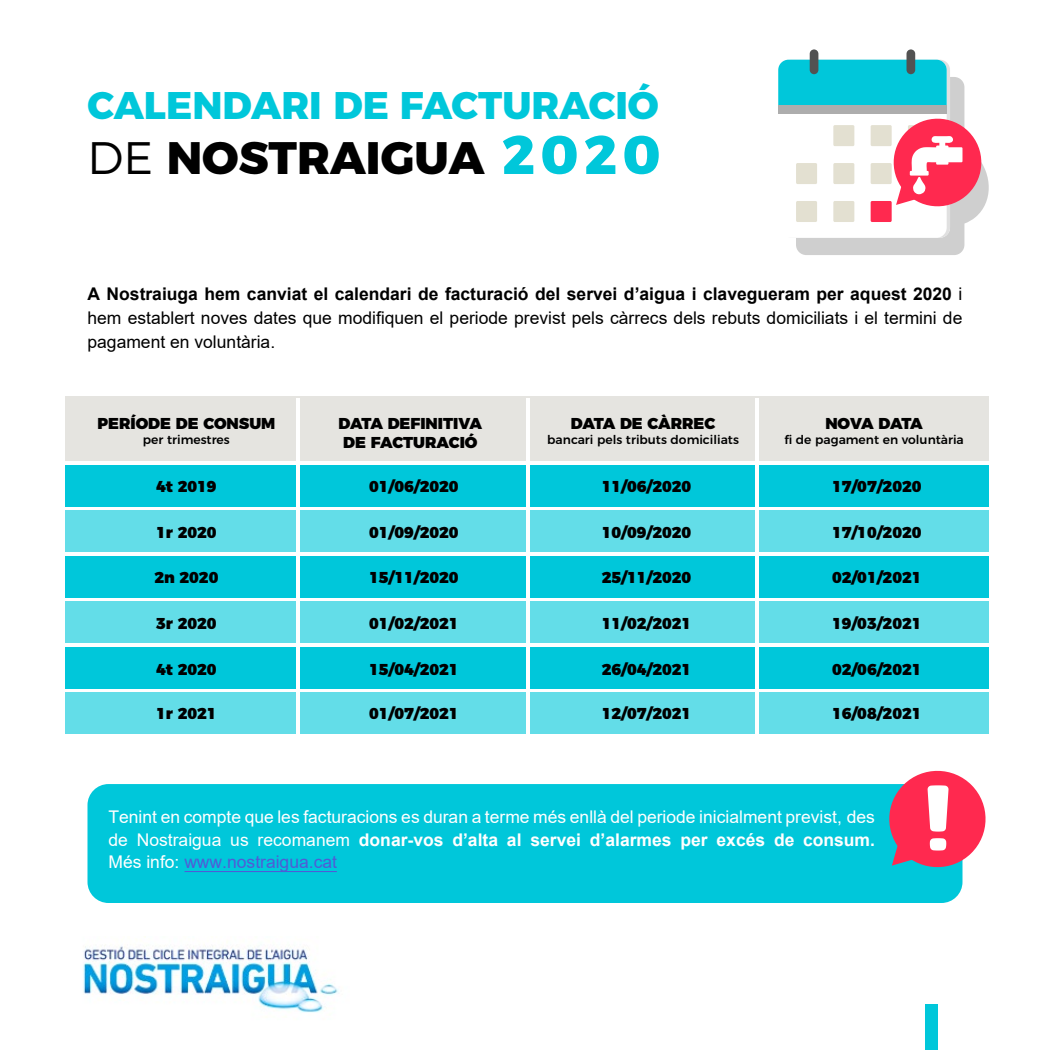
<style>
.page{position:relative;width:1050px;height:1050px;background:#fff}
.page>*{position:absolute;margin:0;border:0;box-sizing:border-box;transform-origin:0 0}
.t1{font:800 45.5px "Montserrat";color:#000}
.t2{font:800 38.5px "Montserrat";color:#00c7da}
.t3{font:17.5px/24.2px "Arial";color:#000;text-align:justify}
.t4{font:17.5px/22.9px "Arial";color:#fff;text-align:justify}
.t5{font:900 15.75px/18.9px "Montserrat";color:#000}
.t6{font:900 15.75px "Montserrat";letter-spacing:-.04em;color:#000}
.t7{font:500 12.25px "Montserrat";color:#000}
.s1{font-weight:300}
.s2{font-size:54.25px;color:#00c7da}
.s3{font-weight:700}
.s4{color:#4f5cd6}
</style>
<div class="page">
<div style="left:926px;top:1004px;width:12px;height:46px;background:#00c7da"></div>
<div style="left:65px;top:465px;width:924px;height:42px;background:#00c7da"></div>
<div style="left:65px;top:510px;width:924px;height:42px;background:#63dde8"></div>
<div style="left:65px;top:556px;width:924px;height:42px;background:#00c7da"></div>
<div style="left:65px;top:601px;width:924px;height:42px;background:#63dde8"></div>
<div style="left:65px;top:647px;width:924px;height:42px;background:#00c7da"></div>
<div style="left:65px;top:692px;width:924px;height:42px;background:#63dde8"></div>
<div style="left:65px;top:396px;width:924px;height:69px;background:#e5e4e0"></div>
<hr style="left:63px;top:461px;width:987px;height:4px;background:#fff">
<hr style="left:756px;top:398px;width:3px;height:340px;background:#fff">
<hr style="left:526px;top:398px;width:3px;height:340px;background:#fff">
<hr style="left:296px;top:398px;width:4px;height:340px;background:#fff">
<img style="left:83px;top:936px;width:256px;height:77px">
<div style="left:907px;top:49px;width:8px;height:25px;background:#525252;border-radius:4px"></div>
<div style="left:810px;top:49px;width:8px;height:25px;background:#525252;border-radius:4px"></div>
<svg style="left:778px;top:60px;width:211px;height:195px"></svg>
<div style="left:88px;top:784px;width:874px;height:119px;background:#00c7da;border-radius:21px"></div>
<svg style="left:884px;top:770px;width:102px;height:102px"></svg>
<hr style="left:185px;top:871px;width:152px;height:1px;background:#4f5cd6">
<h2 class="t2" style="left:88px;top:73px;width:573px">CALENDARI DE FACTURACIÓ</h2>
<h1 class="t1" style="left:88px;top:120px;width:575px"><span class="s1">DE</span> NOSTRAIGUA <span class="s2">2020</span></h1>
<p class="t3" style="left:87px;top:281px;width:876px"><span class="s3">A Nostraiuga hem canviat el calendari de facturació del servei d’aigua i clavegueram per aquest 2020</span> i hem establert noves dates que modifiquen el periode previst pels càrrecs dels rebuts domiciliats i el termini de pagament en voluntària.</p>
<p class="t5" style="left:97px;top:413px;width:180px">PERÍODE DE CONSUM</p>
<p class="t7" style="left:143px;top:430px;width:88px">per trimestres</p>
<p class="t5" style="left:571px;top:413px;width:146px">DATA DE CÀRREC</p>
<p class="t7" style="left:547px;top:430px;width:193px">bancari pels tributs domiciliats</p>
<p class="t5" style="left:339px;top:413px;width:145px">DATA DEFINITIVA<br>DE FACTURACIÓ</p>
<p class="t6" style="left:825px;top:410px;width:99px">NOVA DATA</p>
<p class="t7" style="left:784px;top:430px;width:181px">fi de pagament en voluntària</p>
<p class="t5" style="left:156px;top:476px;width:62px">4t 2019</p>
<p class="t5" style="left:369px;top:476px;width:91px">01/06/2020</p>
<p class="t5" style="left:602px;top:476px;width:91px">11/06/2020</p>
<p class="t5" style="left:156px;top:521px;width:62px">1r 2020</p>
<p class="t5" style="left:369px;top:521px;width:91px">01/09/2020</p>
<p class="t5" style="left:602px;top:521px;width:91px">10/09/2020</p>
<p class="t5" style="left:154px;top:566px;width:66px">2n 2020</p>
<p class="t5" style="left:369px;top:566px;width:91px">15/11/2020</p>
<p class="t5" style="left:602px;top:566px;width:91px">25/11/2020</p>
<p class="t5" style="left:156px;top:613px;width:62px">3r 2020</p>
<p class="t5" style="left:369px;top:613px;width:91px">01/02/2021</p>
<p class="t5" style="left:602px;top:613px;width:91px">11/02/2021</p>
<p class="t5" style="left:156px;top:659px;width:62px">4t 2020</p>
<p class="t5" style="left:369px;top:659px;width:91px">15/04/2021</p>
<p class="t5" style="left:602px;top:659px;width:91px">26/04/2021</p>
<p class="t5" style="left:156px;top:703px;width:62px">1r 2021</p>
<p class="t5" style="left:369px;top:703px;width:91px">01/07/2021</p>
<p class="t5" style="left:602px;top:703px;width:91px">12/07/2021</p>
<p class="t5" style="left:832px;top:476px;width:91px">17/07/2020</p>
<p class="t5" style="left:832px;top:521px;width:91px">17/10/2020</p>
<p class="t5" style="left:832px;top:566px;width:91px">02/01/2021</p>
<p class="t5" style="left:832px;top:613px;width:91px">19/03/2021</p>
<p class="t5" style="left:832px;top:659px;width:91px">02/06/2021</p>
<p class="t5" style="left:832px;top:703px;width:91px">16/08/2021</p>
<p class="t4" style="left:108px;top:805px;width:768px">Tenint en compte que les facturacions es duran a terme més enllà del periode inicialment previst, des de Nostraigua us recomanem <span class="s3">donar-vos d’alta al servei d’alarmes per excés de consum.<br></span>Més info: <span class="s4">www.nostraigua.cat</span></p>
</div>
